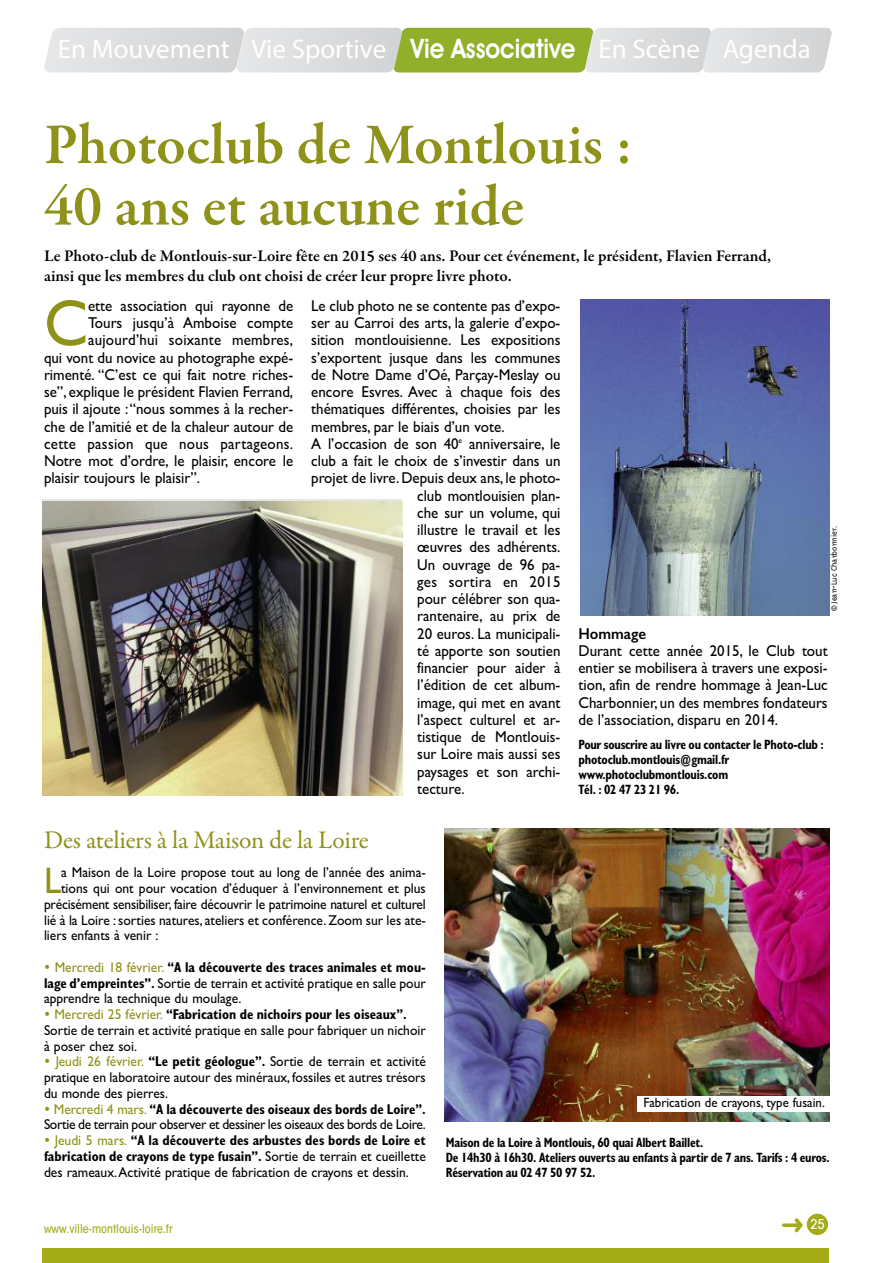
<style>
.page{position:relative;width:893px;height:1263px;background:#fff}
.page>*{position:absolute;margin:0;border:0;box-sizing:border-box;transform-origin:0 0}
.t1{font:65.7px "Gill Sans";color:#8e9218;scale:.95 1}
.t2{font:600 58.5px/61.5px "Garamond Premr Pro";letter-spacing:-.005em;color:#8e9218}
.t3{font:37.05px "Gill Sans";color:#8e9218;scale:.95 1}
.t4{font:27px "Avant Garde";color:#fff}
.t5{font:25.5px "Garamond Premr Pro";letter-spacing:-.01em;color:#8e9218}
.t6{font:600 16.5px/19.5px "Garamond Premr Pro";letter-spacing:-.005em;color:#000}
.t7{font:15.75px/17.2px "Gill Sans";color:#000;text-align:justify;scale:.95 1}
.t8{font:15.75px "Gill Sans";letter-spacing:.02em;color:#000;scale:.95 1}
.t9{font:600 15.75px "Gill Sans";color:#000;scale:.95 1}
.t10{font:14.25px/15.8px "Gill Sans";color:#000;text-align:justify;scale:.95 1}
.t11{font:14.25px/15.8px "Gill Sans";letter-spacing:-.025em;color:#000;scale:.95 1}
.t12{font:700 condensed 13.5px/15px "Gill Sans";letter-spacing:-.02em;color:#000;scale:.9 1}
.t13{font:13.5px "Gill Sans";color:#000;scale:.95 1}
.t14{font:500 condensed 13.5px "ITC Avant Garde Std";color:#fff}
.t15{font:500 condensed 12px "ITC Avant Garde Std";color:#a3ac17}
.t16{font:9px "Triplex Light Lining";color:#000}
.s1{font-family:"Avant Garde IT Cby BT";font-weight:600}
.s2{color:#8e9218}
.s3{font-weight:700;font-stretch:condensed}
</style>
<div class="page">
<div style="left:43px;top:1248px;width:786px;height:15px;background:#a3ac17"></div>
<div style="left:807px;top:1214px;width:21px;height:21px;background:#a3ac17;border-radius:50%"></div>
<svg style="left:44px;top:28px;width:788px;height:44px;background:#cad2b3"></svg>
<img style="left:580px;top:299px;width:249px;height:316px">
<img style="left:43px;top:501px;width:359px;height:294px">
<img style="left:444px;top:829px;width:385px;height:292px">
<div style="left:637px;top:1096px;width:194px;height:16px;background:#fff"></div>
<h3 class="t4" style="left:58px;top:38px;width:754px">En Mouvement Vie Sportive <span class="s1">Vie Associative</span> En Scène Agenda</h3>
<h2 class="t2" style="left:44px;top:119px;width:590px">Photoclub de Montlouis :<br>40 ans et aucune ride</h2>
<p class="t6" style="left:44px;top:248px;width:729px">Le Photo-club de Montlouis-sur-Loire fête en 2015 ses 40 ans. Pour cet événement, le président, Flavien Ferrand, ainsi que les membres du club ont choisi de créer leur propre livre photo.</p>
<h1 class="t1" style="left:44px;top:284px;width:48px">C</h1>
<p class="t7" style="left:88px;top:297px;width:217px">ette association qui rayonne de</p>
<p class="t7" style="left:88px;top:314px;width:217px">Tours jusqu’à Amboise compte</p>
<p class="t7" style="left:88px;top:331px;width:217px">aujourd’hui soixante membres,</p>
<p class="t7" style="left:44px;top:348px;width:264px">qui vont du novice au photographe expé-</p>
<p class="t7" style="left:44px;top:366px;width:264px">rimenté. “C’est ce qui fait notre riches-</p>
<p class="t7" style="left:44px;top:383px;width:264px">se”, explique le président Flavien Ferrand,</p>
<p class="t7" style="left:44px;top:400px;width:264px">puis il ajoute :“nous sommes à la recher-</p>
<p class="t7" style="left:44px;top:417px;width:264px">che de l’amitié et de la chaleur autour de</p>
<p class="t8" style="left:44px;top:434px;width:264px">cette passion que nous partageons.</p>
<p class="t7" style="left:44px;top:452px;width:264px">Notre mot d’ordre, le plaisir, encore le</p>
<p class="t7" style="left:44px;top:469px;width:166px">plaisir toujours le plaisir”.</p>
<p class="t7" style="left:311px;top:297px;width:264px">Le club photo ne se contente pas d’expo-</p>
<p class="t7" style="left:311px;top:314px;width:264px">ser au Carroi des arts, la galerie d’expo-</p>
<p class="t7" style="left:311px;top:331px;width:264px">sition montlouisienne. Les expositions</p>
<p class="t7" style="left:311px;top:348px;width:264px">s’exportent jusque dans les communes</p>
<p class="t7" style="left:311px;top:366px;width:264px">de Notre Dame d’Oé, Parçay-Meslay ou</p>
<p class="t7" style="left:311px;top:383px;width:264px">encore Esvres. Avec à chaque fois des</p>
<p class="t7" style="left:311px;top:400px;width:264px">thématiques différentes, choisies par les</p>
<p class="t7" style="left:311px;top:417px;width:205px">membres, par le biais d’un vote.</p>
<p class="t7" style="left:311px;top:435px;width:264px">A l’occasion de son 40<sup>e</sup> anniversaire, le</p>
<p class="t7" style="left:311px;top:452px;width:264px">club a fait le choix de s’investir dans un</p>
<p class="t7" style="left:311px;top:469px;width:264px">projet de livre.Depuis deux ans, le photo-</p>
<p class="t7" style="left:417px;top:486px;width:152px">club montlouisien plan-</p>
<p class="t7" style="left:417px;top:504px;width:152px">che sur un volume, qui</p>
<p class="t7" style="left:417px;top:521px;width:152px">illustre le travail et les</p>
<p class="t7" style="left:417px;top:538px;width:152px">œuvres des adhérents.</p>
<p class="t7" style="left:417px;top:555px;width:152px">Un ouvrage de 96 pa-</p>
<p class="t8" style="left:417px;top:572px;width:152px">ges sortira en 2015</p>
<p class="t7" style="left:417px;top:590px;width:152px">pour célébrer son qua-</p>
<p class="t7" style="left:417px;top:607px;width:152px">rantenaire, au prix de</p>
<p class="t7" style="left:417px;top:624px;width:152px">20 euros. La municipali-</p>
<p class="t7" style="left:417px;top:642px;width:152px">té apporte son soutien</p>
<p class="t7" style="left:417px;top:659px;width:152px">financier pour aider à</p>
<p class="t7" style="left:417px;top:676px;width:152px">l’édition de cet album-</p>
<p class="t7" style="left:417px;top:693px;width:152px">image, qui met en avant</p>
<p class="t7" style="left:417px;top:711px;width:152px">l’aspect culturel et ar-</p>
<p class="t7" style="left:417px;top:728px;width:152px">tistique de Montlouis-</p>
<p class="t7" style="left:417px;top:745px;width:152px">sur Loire mais aussi ses</p>
<p class="t7" style="left:417px;top:762px;width:152px">paysages et son archi-</p>
<p class="t7" style="left:417px;top:780px;width:52px">tecture.</p>
<h3 class="t5" style="left:44px;top:830px;width:326px">Des ateliers à la Maison de la Loire</h3>
<p class="t16" style="left:828px;top:611px;width:86px;rotate:-90deg">©Jean-Luc Charbonnier.</p>
<p class="t9" style="left:578px;top:624px;width:73px">Hommage</p>
<p class="t7" style="left:578px;top:642px;width:264px">Durant cette année 2015, le Club tout entier se mobilisera à travers une exposi&shy;tion, afin de rendre hommage à Jean-Luc Charbonnier, un des membres fondateurs de l’association, disparu en 2014.</p>
<p class="t12" style="left:578px;top:737px;width:274px">Pour souscrire au livre ou contacter le Photo-club : photoclub.montlouis@gmail.fr www.photoclubmontlouis.com<br>Tél. : 02 47 23 21 96.</p>
<h3 class="t3" style="left:44px;top:859px;width:20px">L</h3>
<p class="t10" style="left:61px;top:864px;width:385px">a Maison de la Loire propose tout au long de l’année des anima-</p>
<p class="t10" style="left:61px;top:880px;width:385px">tions qui ont pour vocation d’éduquer à l’environnement et plus</p>
<p class="t10" style="left:44px;top:896px;width:403px">précisément sensibiliser, faire découvrir le patrimoine naturel et culturel</p>
<p class="t10" style="left:44px;top:912px;width:403px">lié à la Loire :sorties natures, ateliers et conférence.Zoom sur les ate-</p>
<p class="t10" style="left:44px;top:927px;width:122px">liers enfants à venir :</p>
<p class="t10" style="left:44px;top:959px;width:403px"><span class="s2">• Mercredi 18 février.</span> <span class="s3">“A la découverte des traces animales et mou&shy;lage d’empreintes”.</span> Sortie de terrain et activité pratique en salle pour apprendre la technique du moulage.</p>
<p class="t10" style="left:44px;top:1006px;width:403px;text-align:left"><span class="s2">• Mercredi 25 février.</span> <span class="s3">“Fabrication de nichoirs pour les oiseaux”.<br></span>Sortie de terrain et activité pratique en salle pour fabriquer un nichoir à poser chez soi.</p>
<p class="t10" style="left:44px;top:1053px;width:403px"><span class="s2">• Jeudi 26 février.</span> <span class="s3">“Le petit géologue”.</span> Sortie de terrain et activité pratique en laboratoire autour des minéraux, fossiles et autres trésors du monde des pierres.</p>
<p class="t11" style="left:44px;top:1101px;width:403px"><span class="s2">• Mercredi 4 mars.</span> <span class="s3">“A la découverte des oiseaux des bords de Loire”.<br></span>Sortie de terrain pour observer et dessiner les oiseaux des bords de Loire.</p>
<p class="t10" style="left:44px;top:1132px;width:403px"><span class="s2">• Jeudi 5 mars.</span> <span class="s3">“A la découverte des arbustes des bords de Loire et fabrication de crayons de type fusain”.</span> Sortie de terrain et cueillette des rameaux.Activité pratique de fabrication de crayons et dessin.</p>
<p class="t13" style="left:643px;top:1094px;width:192px">Fabrication de crayons, type fusain.</p>
<p class="t12" style="left:446px;top:1135px;width:428px">Maison de la Loire à Montlouis, 60 quai Albert Baillet.<br>De 14h30 à 16h30. Ateliers ouverts au enfants à partir de 7 ans. Tarifs : 4 euros.<br>Réservation au 02 47 50 97 52.</p>
<p class="t15" style="left:44px;top:1224px;width:130px">www.ville-montlouis-loire.fr</p>
<p class="t14" style="left:810px;top:1219px;width:16px">25</p>
</div>
